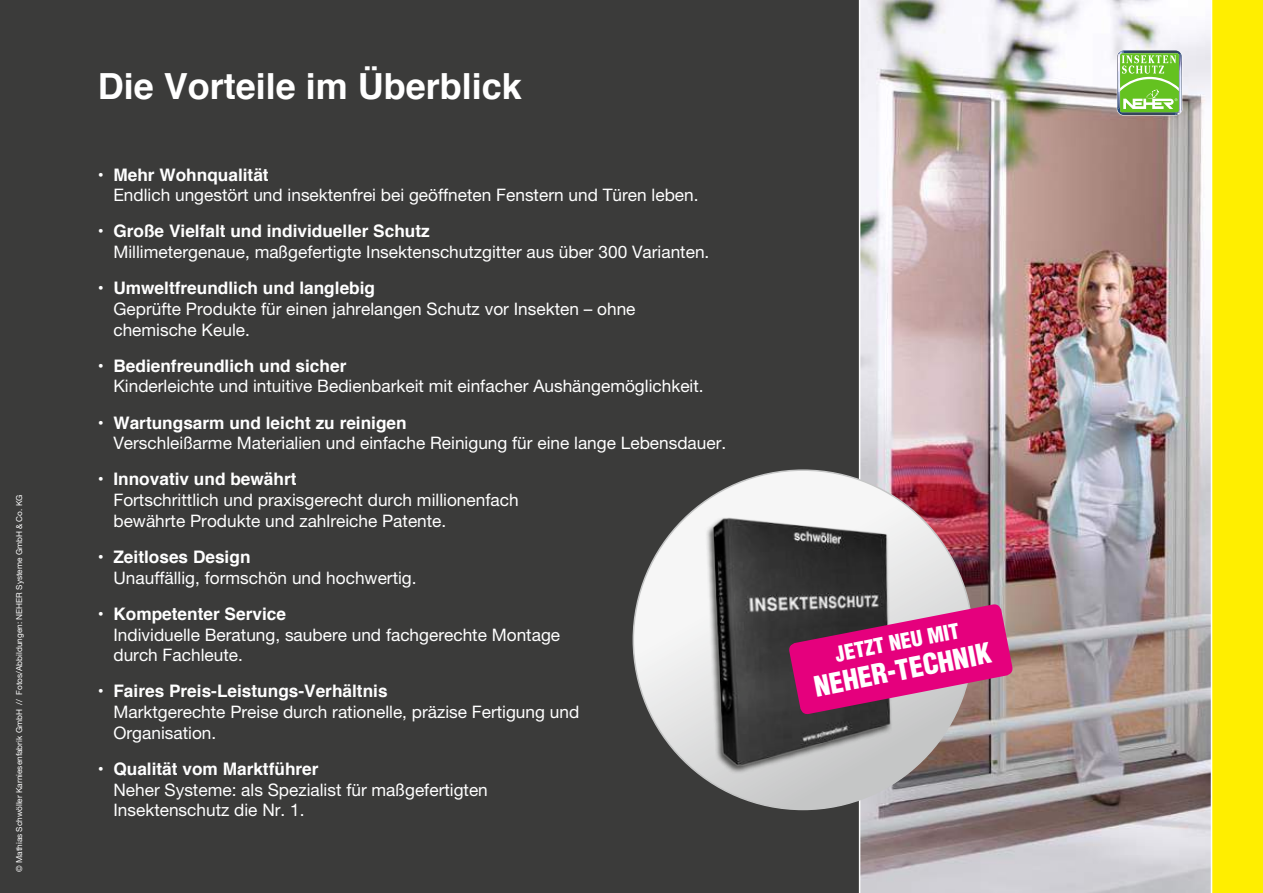
<style>
.page{position:relative;width:1263px;height:893px;background:#fff}
.page>*{position:absolute;margin:0;border:0;box-sizing:border-box;transform-origin:0 0}
.t1{font:700 36px "Helvetica";color:#fff}
.t2{font:900 condensed 27.6px "Helvetica";color:#fff}
.t3{font:900 condensed 20.85px "Helvetica";color:#fff}
.t4{font:17.25px/20.7px "Helvetica Neue";color:#fff}
.t5{font:700 17.25px "Helvetica";color:#fff}
.t6{font:8.25px "Helvetica Neue";color:#fff}
</style>
<div class="page">
<div style="left:0;top:0;width:1239px;height:893px;background:#3b3b3a"></div>
<div style="left:1212px;top:0;width:51px;height:893px;background:#fe0"></div>
<img style="left:859px;top:0;width:353px;height:893px">
<svg style="left:633px;top:470px;width:340px;height:339px;background:#f2f2f2"></svg>
<svg style="left:1117px;top:50px;width:65px;height:65px;background:#86c360"></svg>
<img style="left:646px;top:506px;width:330px;height:325px">
<svg style="left:788px;top:603px;width:226px;height:112px;background:#be2f7b"></svg>
<p class="t6" style="left:14px;top:872px;width:379px;rotate:-90deg">© Mathias Schwöller Karniesenfabrik GmbH // Fotos/Abbildungen: NEHER Systeme GmbH &amp; Co. KG</p>
<h1 class="t1" style="left:98px;top:58px;width:426px">Die Vorteile im Überblick</h1>
<p class="t5" style="left:98px;top:161px;width:172px">• Mehr Wohnqualität</p>
<p class="t4" style="left:113px;top:185px;width:587px">Endlich ungestört und insektenfrei bei geöffneten Fenstern und Türen leben.</p>
<p class="t5" style="left:98px;top:217px;width:333px">• Große Vielfalt und individueller Schutz</p>
<p class="t4" style="left:113px;top:241px;width:597px">Millimetergenaue, maßgefertigte Insektenschutzgitter aus über 300 Varianten.</p>
<p class="t5" style="left:98px;top:274px;width:279px">• Umweltfreundlich und langlebig</p>
<p class="t4" style="left:113px;top:298px;width:524px">Geprüfte Produkte für einen jahrelangen Schutz vor Insekten – ohne chemische Keule.</p>
<p class="t5" style="left:98px;top:352px;width:250px">• Bedienfreundlich und sicher</p>
<p class="t4" style="left:113px;top:376px;width:592px">Kinderleichte und intuitive Bedienbarkeit mit einfacher Aushängemöglichkeit.</p>
<p class="t5" style="left:98px;top:409px;width:310px">• Wartungsarm und leicht zu reinigen</p>
<p class="t4" style="left:113px;top:433px;width:614px">Verschleißarme Materialien und einfache Reinigung für eine lange Lebensdauer.</p>
<p class="t5" style="left:98px;top:465px;width:200px">• Innovativ und bewährt</p>
<p class="t4" style="left:113px;top:489px;width:407px">Fortschrittlich und praxisgerecht durch millionenfach bewährte Produkte und zahlreiche Patente.</p>
<p class="t5" style="left:98px;top:543px;width:154px">• Zeitloses Design</p>
<p class="t4" style="left:113px;top:567px;width:305px">Unauffällig, formschön und hochwertig.</p>
<p class="t5" style="left:98px;top:600px;width:190px">• Kompetenter Service</p>
<p class="t4" style="left:113px;top:624px;width:448px">Individuelle Beratung, saubere und fachgerechte Montage durch Fachleute.</p>
<p class="t5" style="left:98px;top:677px;width:291px">• Faires Preis-Leistungs-Verhältnis</p>
<p class="t4" style="left:113px;top:701px;width:467px">Marktgerechte Preise durch rationelle, präzise Fertigung und<br>Organisation.</p>
<p class="t5" style="left:98px;top:755px;width:222px">• Qualität vom Marktführer</p>
<p class="t4" style="left:113px;top:779px;width:376px">Neher Systeme: als Spezialist für maßgefertigten<br>Insektenschutz die Nr. 1.</p>
<p class="t3" style="left:833px;top:641px;width:128px;rotate:-11deg">JETZT NEU MIT</p>
<h2 class="t2" style="left:811px;top:670px;width:181px;rotate:-11deg">NEHER-TECHNIK</h2>
</div>
